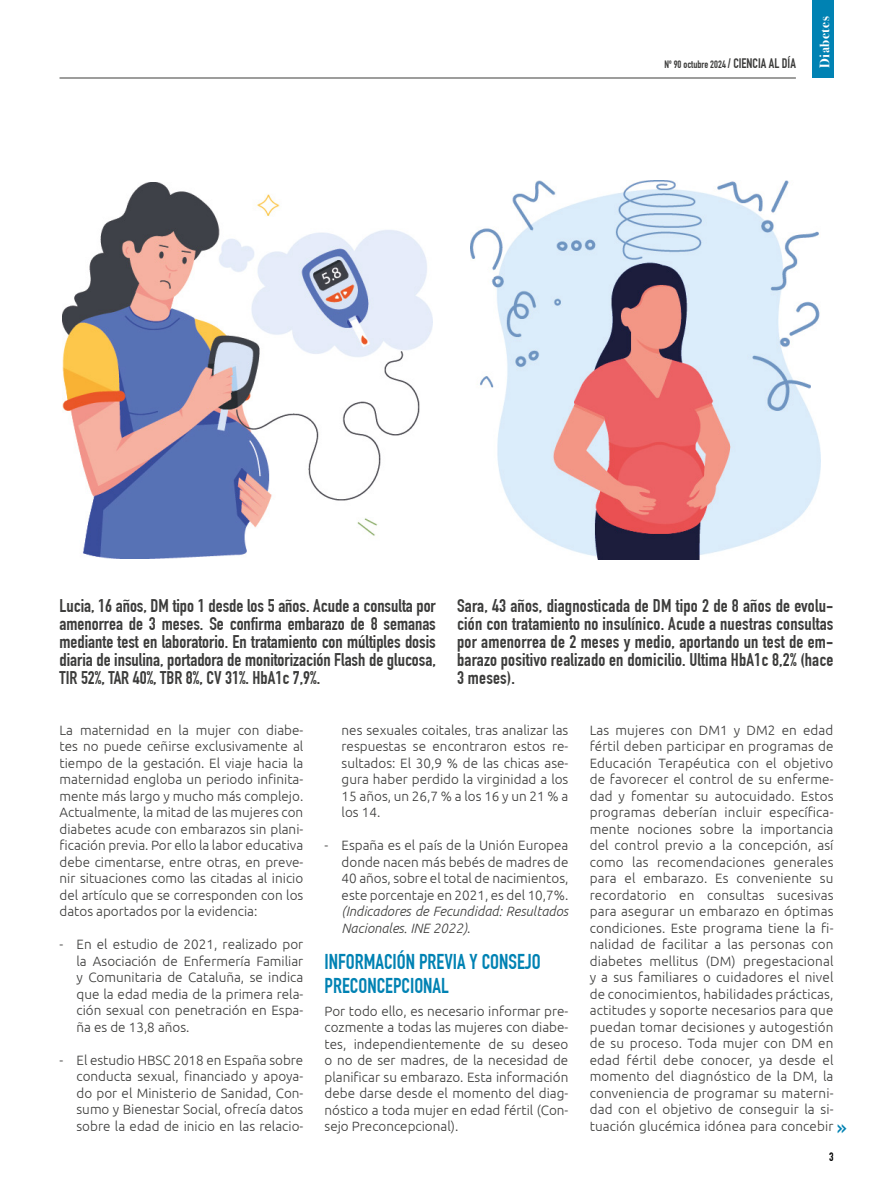
<style>
.page{position:relative;width:893px;height:1191px;background:#fff}
.page>*{position:absolute;margin:0;border:0;box-sizing:border-box;transform-origin:0 0}
.t1{font:21px/24px "DIN Engschrift Std";color:#0082b3}
.t2{font:18px/18px "DIN Engschrift Std";color:#3c3c3b;text-align:justify;scale:1.04 1}
.t3{font:300 13.5px/16.5px "Ubuntu";letter-spacing:.01em;color:#3c3c3b;text-align:justify}
.t4{font:italic 300 13.5px/16.5px "Ubuntu";color:#3c3c3b}
.t5{font:700 13.5px "Bodoni Svty Two ITCTT";letter-spacing:.04em;color:#fff}
.t6{font:12px "DIN Engschrift Std";color:#000}
.t7{font:10.5px "DIN Engschrift Std";color:#3c3c3b}
.s1{font-size:13.5px}
.s2{font-style:normal}
.s3{font-family:"DIN Engschrift Std";font-weight:400;font-size:22.5px;color:#0082b3}
</style>
<div class="page">
<hr style="left:60px;top:78px;width:736px;height:1px;background:#3c3c3b">
<div style="left:812px;top:0;width:21px;height:78px;background:#0082b3"></div>
<img style="left:63px;top:182px;width:370px;height:376px">
<img style="left:470px;top:181px;width:350px;height:378px">
<p class="t7" style="left:665px;top:58px;width:133px">Nº 90 octubre 2024 <span class="s1">/ CIENCIA AL DÍA</span></p>
<p class="t5" style="left:813px;top:68px;width:53px;rotate:-90deg">Diabetes</p>
<p class="t2" style="left:60px;top:596px;width:363px">Lucia, 16 años, DM tipo 1 desde los 5 años. Acude a consulta por amenorrea de 3 meses. Se confirma embarazo de 8 semanas mediante test en laboratorio. En tratamiento con múltiples dosis diaria de insulina, portadora de monitorización Flash de glucosa, TIR 52%, TAR 40%, TBR 8%, CV 31%. HbA1c 7,9%.</p>
<p class="t2" style="left:457px;top:596px;width:363px">Sara, 43 años, diagnosticada de DM tipo 2 de 8 años de evolu&shy;ción con tratamiento no insulínico. Acude a nuestras consultas por amenorrea de 2 meses y medio, aportando un test de em&shy;barazo positivo realizado en domicilio. Ultima HbA1c 8,2% (hace 3 meses).</p>
<p class="t3" style="left:60px;top:721px;width:245px">La maternidad en la mujer con diabe&shy;tes no puede ceñirse exclusivamente al tiempo de la gestación. El viaje hacia la maternidad engloba un periodo infinita&shy;mente más largo y mucho más complejo.<br>Actualmente, la mitad de las mujeres con diabetes acude con embarazos sin plani&shy;ficación previa. Por ello la labor educativa debe cimentarse, entre otras, en preve&shy;nir situaciones como las citadas al inicio del artículo que se corresponden con los datos aportados por la evidencia:</p>
<p class="t3" style="left:77px;top:935px;width:228px;text-indent:-17px">- En el estudio de 2021, realizado por la Asociación de Enfermería Familiar y Comunitaria de Cataluña, se indica que la edad media de la primera rela&shy;ción sexual con penetración en Espa&shy;ña es de 13,8 años.</p>
<p class="t3" style="left:77px;top:1051px;width:228px;text-indent:-17px">- El estudio HBSC 2018 en España sobre conducta sexual, financiado y apoya&shy;do por el Ministerio de Sanidad, Con&shy;sumo y Bienestar Social, ofrecía datos sobre la edad de inicio en las relacio-</p>
<p class="t3" style="left:342px;top:721px;width:228px">nes sexuales coitales, tras analizar las respuestas se encontraron estos re&shy;sultados: El 30,9 % de las chicas ase&shy;gura haber perdido la virginidad a los 15 años, un 26,7 % a los 16 y un 21 % a los 14.</p>
<p class="t3" style="left:342px;top:836px;width:228px;text-indent:-17px">- España es el país de la Unión Europea donde nacen más bebés de madres de 40 años, sobre el total de nacimientos, este porcentaje en 2021, es del 10,7%.</p>
<p class="t4" style="left:342px;top:902px;width:228px">(Indicadores de Fecundidad: Resultados<br>Nacionales. INE 2022)<span class="s2">.</span></p>
<h1 class="t1" style="left:325px;top:949px;width:218px">INFORMACIÓN PREVIA Y CONSEJO<br>PRECONCEPCIONAL</h1>
<p class="t3" style="left:325px;top:1002px;width:245px">Por todo ello, es necesario informar pre&shy;cozmente a todas las mujeres con diabe&shy;tes, independientemente de su deseo o no de ser madres, de la necesidad de planificar su embarazo. Esta información debe darse desde el momento del diag&shy;nóstico a toda mujer en edad fértil (Con&shy;sejo Preconcepcional).</p>
<p class="t3" style="left:590px;top:721px;width:258px;text-align:left">Las mujeres con DM1 y DM2 en edad fértil deben participar en programas de Educación Terapéutica con el objetivo de favorecer el control de su enferme&shy;dad y fomentar su autocuidado. Estos programas deberían incluir específica&shy;mente nociones sobre la importancia del control previo a la concepción, así como las recomendaciones generales para el embarazo. Es conveniente su recordatorio en consultas sucesivas para asegurar un embarazo en óptimas condiciones. Este programa tiene la fi&shy;nalidad de facilitar a las personas con diabetes mellitus (DM) pregestacional<br>y a sus familiares o cuidadores el nivel de conocimientos, habilidades prácticas, actitudes y soporte necesarios para que puedan tomar decisiones y autogestión de su proceso. Toda mujer con DM en edad fértil debe conocer, ya desde el momento del diagnóstico de la DM, la conveniencia de programar su materni&shy;dad con el objetivo de conseguir la si&shy;tuación glucémica idónea para concebir <span class="s3">»</span></p>
<p class="t6" style="left:829px;top:1149px;width:6px">3</p>
</div>
